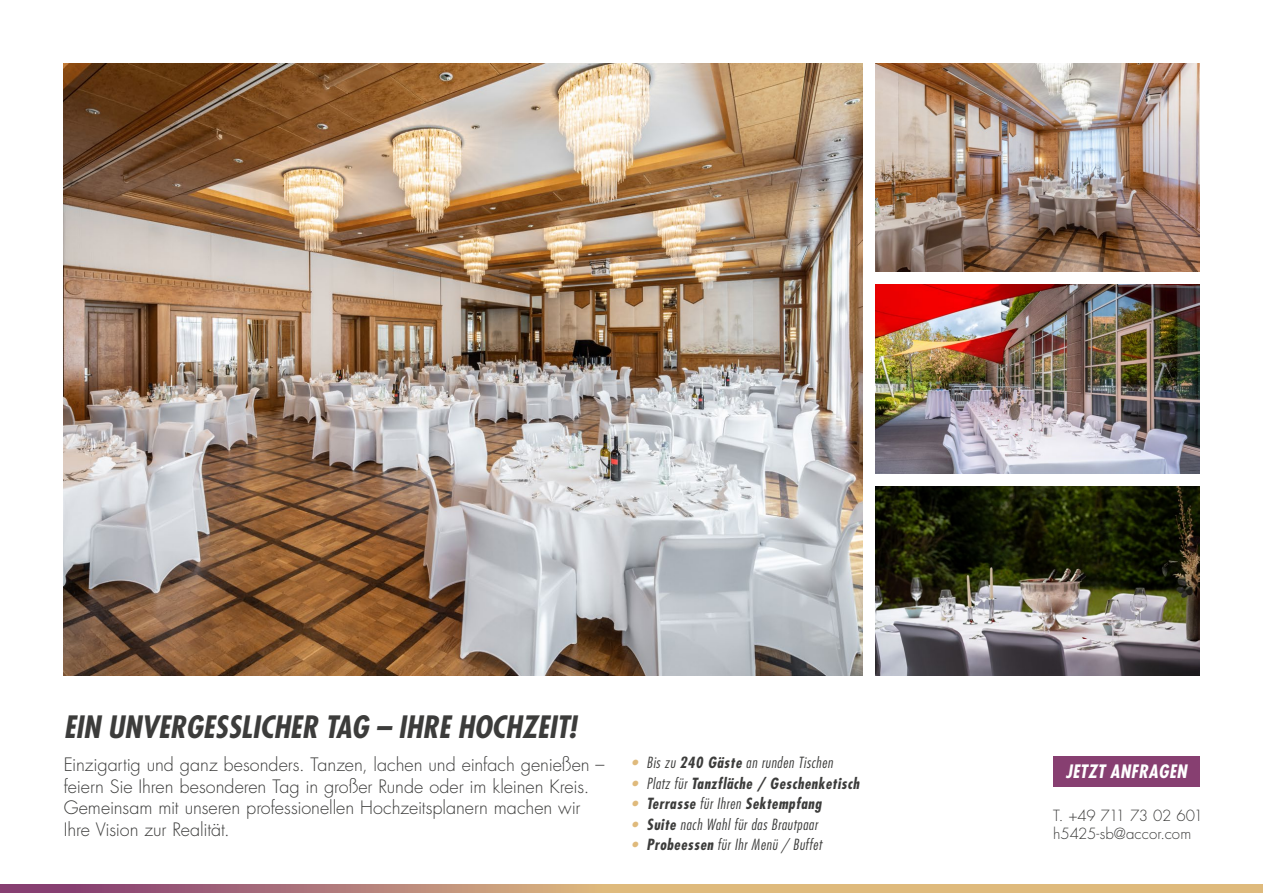
<style>
.page{position:relative;width:1263px;height:893px;background:#fff}
.page>*{position:absolute;margin:0;border:0;box-sizing:border-box;transform-origin:0 0}
.t1{font:italic 700 condensed 30px "Futura Std";color:#3c3c3b}
.t2{font:300 18px/21.6px "Futura Std";color:#3c3c3b}
.t3{font:italic 700 condensed 18px "Futura Std";letter-spacing:.025em;color:#fff}
.t4{font:italic 300 condensed 15px "Futura Std";letter-spacing:.04em;color:#3c3c3b}
.t5{font:italic 700 condensed 15px "Futura Std";letter-spacing:.04em;color:#3c3c3b}
.t6{font:300 15px/18px "Futura Std";letter-spacing:-.005em;color:#3c3c3b}
.s1{font-weight:700;color:#dfba7c}
.s2{font-weight:700}
.s3{color:#dfba7c}
.s4{font-weight:300}
</style>
<div class="page">
<img style="left:64px;top:64px;width:798px;height:611px">
<svg style="left:0;top:884px;width:1263px;height:9px;background:#c7987a"></svg>
<img style="left:875px;top:285px;width:324px;height:188px">
<img style="left:875px;top:486px;width:324px;height:189px">
<img style="left:875px;top:64px;width:324px;height:208px">
<div style="left:1053px;top:756px;width:146px;height:31px;background:#873f71"></div>
<h1 class="t1" style="left:64px;top:708px;width:514px">EIN UNVERGESSLICHER TAG – IHRE HOCHZEIT!</h1>
<p class="t2" style="left:64px;top:754px;width:542px">Einzigartig und ganz besonders. Tanzen, lachen und einfach genießen – feiern Sie Ihren besonderen Tag in großer Runde oder im kleinen Kreis.<br>Gemeinsam mit unseren professionellen Hochzeitsplanern machen wir Ihre Vision zur Realität.</p>
<p class="t4" style="left:631px;top:754px;width:203px"><span class="s1">•</span> Bis zu <span class="s2">240 Gäste</span> an runden Tischen</p>
<p class="t5" style="left:631px;top:774px;width:229px"><span class="s3">•</span> <span class="s4">Platz für</span> Tanzfläche / Geschenketisch</p>
<p class="t5" style="left:631px;top:794px;width:191px"><span class="s3">•</span> Terrasse <span class="s4">für Ihren</span> Sektempfang</p>
<p class="t4" style="left:631px;top:815px;width:187px"><span class="s1">•</span> <span class="s2">Suite</span> nach Wahl für das Brautpaar</p>
<p class="t4" style="left:631px;top:836px;width:192px"><span class="s1">•</span> <span class="s2">Probeessen</span> für Ihr Menü / Buffet</p>
<p class="t3" style="left:1066px;top:760px;width:123px">JETZT ANFRAGEN</p>
<p class="t6" style="left:1053px;top:807px;width:151px">T. +49 711 73 02 601 h5425-sb@accor.com</p>
</div>
